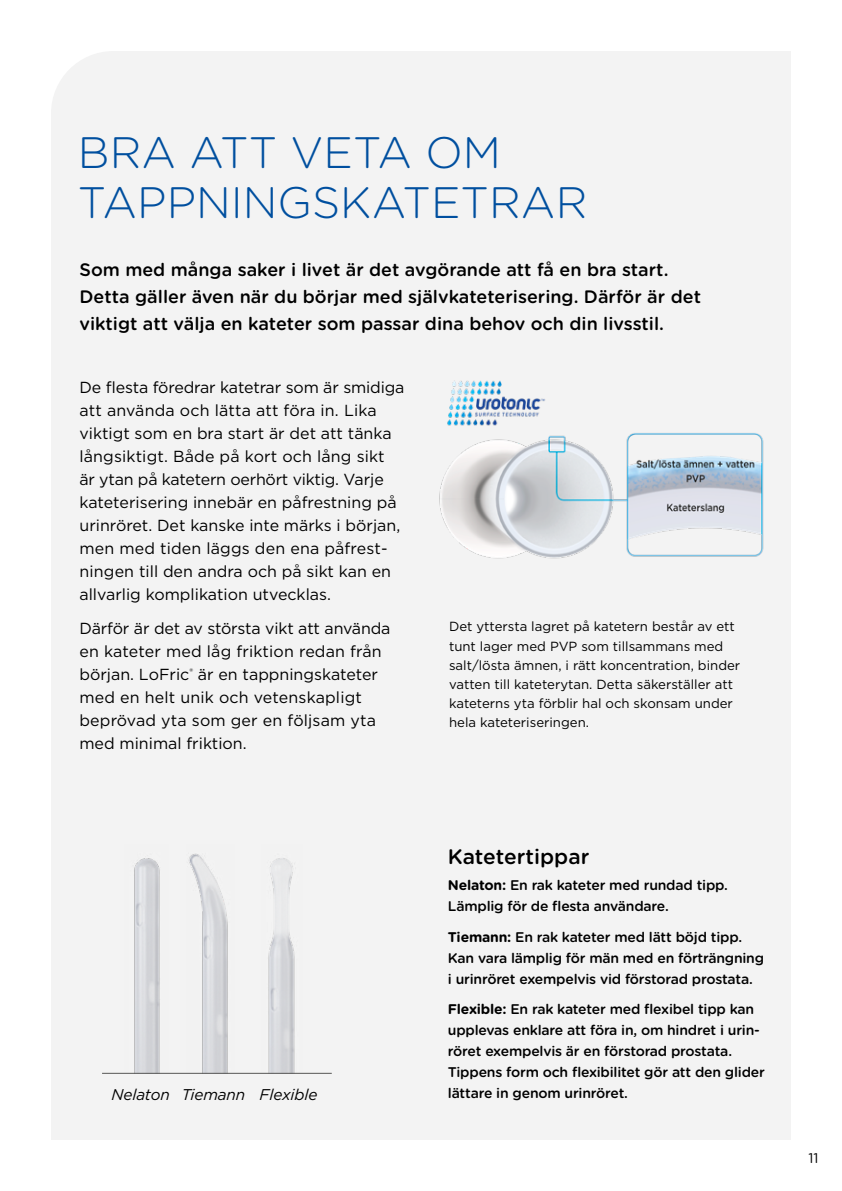
<style>
.page{position:relative;width:842px;height:1191px;background:#fff}
.page>*{position:absolute;margin:0;border:0;box-sizing:border-box;transform-origin:0 0}
.Heading_1{font:300 44px/50px "Gotham Rounded";color:#004f9f}
.Heading_2{font:500 21px "Gotham Rounded";color:#000}
.Lead_copy{font:500 18px/27px "Gotham Rounded";color:#000}
.CONTENT_Gotham_book{font:16px/23px "Gotham";color:#000}
.Italic{font:italic 15.6px "Gotham";letter-spacing:-.01em;color:#000}
.CONTENT_Gotham_MEDIU{font:500 14px/21px "Gotham Rounded";letter-spacing:-.015em;color:#000}
.t1{font:14px "Gotham Rounded";color:#000}
.Bildtext_instruktion{font:13.2px/19.2px "Gotham";color:#000}
.s1{font-weight:700}
</style>
<div class="page">
<div style="left:51px;top:51px;width:740px;height:1089px;background:#f3f3f3"></div>
<img style="left:428px;top:380px;width:340px;height:184px">
<img style="left:124px;top:844px;width:45px;height:228px">
<img style="left:186px;top:844px;width:48px;height:228px">
<img style="left:261px;top:844px;width:41px;height:228px">
<hr style="left:102px;top:1072px;width:230px;height:1px;background:#575756">
<p class="Heading_1" style="left:78px;top:125px;width:511px">BRA ATT VETA OM<br>TAPPNINGSKATETRAR</p>
<p class="Lead_copy" style="left:79px;top:256px;width:623px">Som med många saker i livet är det avgörande att få en bra start.<br>Detta gäller även när du börjar med självkateterisering. Därför är det viktigt att välja en kateter som passar dina behov och din livsstil.</p>
<p class="CONTENT_Gotham_book" style="left:79px;top:375px;width:326px">De flesta föredrar katetrar som är smidiga att använda och lätta att föra in. Lika viktigt som en bra start är det att tänka långsiktigt. Både på kort och lång sikt<br>är ytan på katetern oerhört viktig. Varje kateterisering innebär en påfrestning på urinröret. Det kanske inte märks i början, men med tiden läggs den ena påfrest&shy;ningen till den andra och på sikt kan en allvarlig komplikation utvecklas.</p>
<p class="CONTENT_Gotham_book" style="left:79px;top:617px;width:312px">Därför är det av största vikt att använda en kateter med låg friktion redan från början. LoFric<sup>®</sup> är en tappningskateter med en helt unik och vetenskapligt beprövad yta som ger en följsam yta med minimal friktion.</p>
<p class="Bildtext_instruktion" style="left:449px;top:617px;width:293px">Det yttersta lagret på katetern består av ett tunt lager med PVP som tillsammans med salt/lösta ämnen, i rätt koncentration, binder vatten till kateterytan. Detta säkerställer att kateterns yta förblir hal och skonsam under hela kateteriseringen.</p>
<p class="Heading_2" style="left:448px;top:841px;width:143px">Katetertippar</p>
<p class="CONTENT_Gotham_MEDIU" style="left:448px;top:874px;width:282px"><span class="s1">Nelaton:</span> En rak kateter med rundad tipp.<br>Lämplig för de flesta användare.</p>
<p class="CONTENT_Gotham_MEDIU" style="left:448px;top:925px;width:318px"><span class="s1">Tiemann:</span> En rak kateter med lätt böjd tipp.<br>Kan vara lämplig för män med en förträngning i urinröret exempelvis vid förstorad prostata.</p>
<p class="CONTENT_Gotham_MEDIU" style="left:448px;top:997px;width:318px"><span class="s1">Flexible:</span> En rak kateter med flexibel tipp kan upplevas enklare att föra in, om hindret i urin&shy;röret exempelvis är en förstorad prostata.<br>Tippens form och flexibilitet gör att den glider</p>
<p class="Italic" style="left:112px;top:1084px;width:60px">Nelaton</p>
<p class="Italic" style="left:182px;top:1084px;width:65px">Tiemann</p>
<p class="Italic" style="left:260px;top:1084px;width:59px">Flexible</p>
<p class="CONTENT_Gotham_MEDIU" style="left:448px;top:1081px;width:182px">lättare in genom urinröret.</p>
<p class="t1" style="left:809px;top:1148px;width:12px">11</p>
</div>
